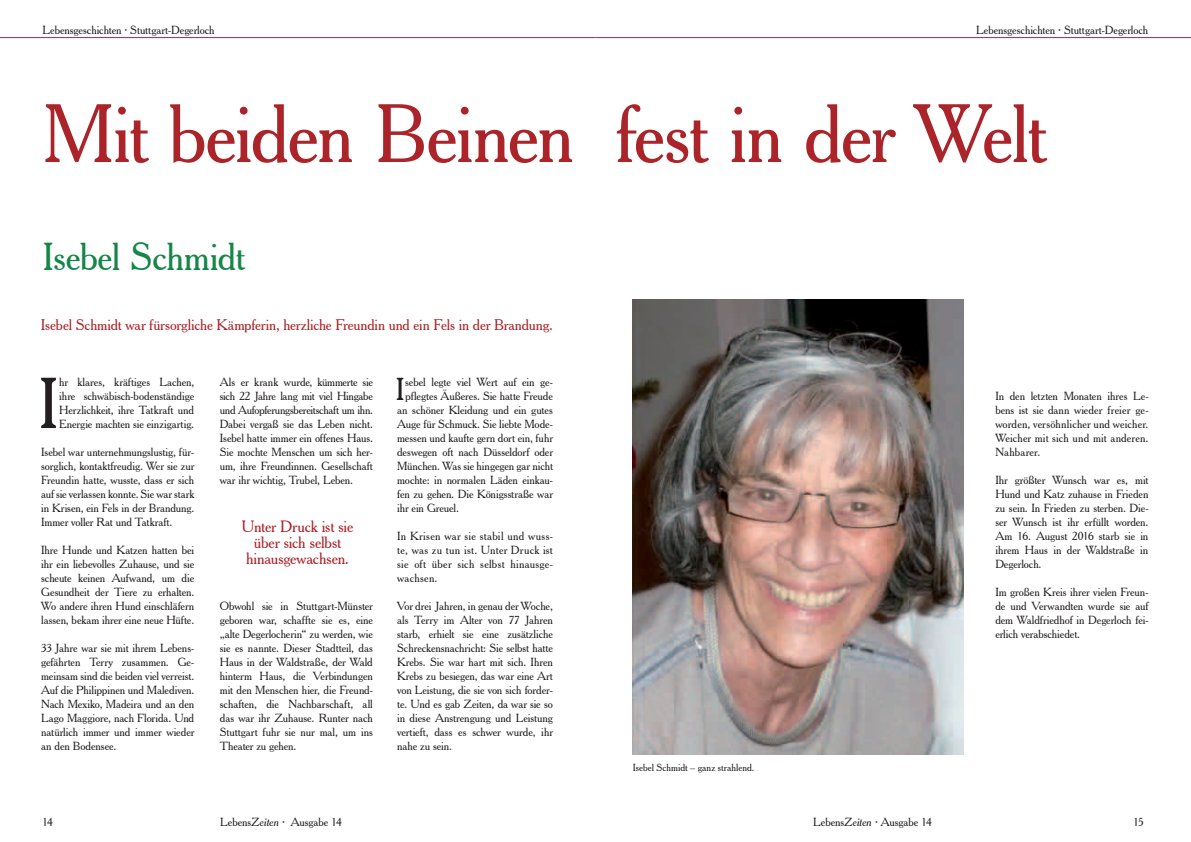
<style>
.page{position:relative;width:1191px;height:842px;background:#fff}
.page>*{position:absolute;margin:0;border:0;box-sizing:border-box;transform-origin:0 0}
.t1{font:80px "Cheltenham BT";letter-spacing:-.03em;color:#ab2429}
.t2{font:69.7px "Cheltenham BT";color:#231f20}
.t3{font:38px "Cheltenham BT";letter-spacing:-.015em;color:#158648}
.t4{font:30.9px "Cheltenham BT";color:#231f20}
.t5{font:16px/16px "Cheltenham BT";letter-spacing:-.01em;color:#ab2429;text-align:center}
.t6{font:15px "Cheltenham BT";letter-spacing:-.01em;color:#ab2429}
.t7{font:11.5px/14px "Cheltenham BT";letter-spacing:-.005em;color:#231f20;text-align:justify}
.t8{font:10px "Cheltenham BT";letter-spacing:.005em;color:#231f20}
.s1{font-style:italic}
</style>
<div class="page">
<hr style="left:0;top:37px;width:595px;height:1px;background:#942c5e">
<hr style="left:595px;top:37px;width:596px;height:1px;background:#942c5e">
<img style="left:632px;top:299px;width:331px;height:455px">
<p class="t7" style="left:43px;top:23px;width:173px">Lebensgeschichten · Stuttgart-Degerloch</p>
<p class="t7" style="left:976px;top:23px;width:174px">Lebensgeschichten · Stuttgart-Degerloch</p>
<h1 class="t1" style="left:43px;top:85px;width:1006px">Mit beiden Beinen fest in der Welt</h1>
<h3 class="t3" style="left:43px;top:234px;width:204px">Isebel Schmidt</h3>
<h3 class="t6" style="left:41px;top:316px;width:513px">Isebel Schmidt war fürsorgliche Kämpferin, herzliche Freundin und ein Fels in der Brandung.</h3>
<h2 class="t2" style="left:38px;top:361px;width:23px">I</h2>
<p class="t7" style="left:59px;top:375px;width:136px">hr klares, kräftiges Lachen, ihre schwäbisch-bodenständige Herzlichkeit, ihre Tatkraft und Energie machten sie einzigartig.</p>
<p class="t7" style="left:41px;top:445px;width:155px">Isebel war unternehmungslustig, für&shy;sorglich, kontaktfreudig. Wer sie zur Freundin hatte, wusste, dass er sich auf sie verlassen konnte. Sie war stark in Krisen, ein Fels in der Brandung.<br>Immer voller Rat und Tatkraft.</p>
<p class="t7" style="left:41px;top:543px;width:155px">Ihre Hunde und Katzen hatten bei ihr ein liebevolles Zuhause, und sie scheute keinen Aufwand, um die Gesundheit der Tiere zu erhalten.<br>Wo andere ihren Hund einschläfern lassen, bekam ihrer eine neue Hüfte.</p>
<p class="t7" style="left:41px;top:641px;width:155px">33 Jahre war sie mit ihrem Lebens&shy;gefährten Terry zusammen. Ge&shy;meinsam sind die beiden viel verreist.<br>Auf die Philippinen und Malediven.<br>Nach Mexiko, Madeira und an den Lago Maggiore, nach Florida. Und natürlich immer und immer wieder an den Bodensee.</p>
<p class="t7" style="left:220px;top:375px;width:155px">Als er krank wurde, kümmerte sie sich 22 Jahre lang mit viel Hingabe und Aufopferungsbereitschaft um ihn.<br>Dabei vergaß sie das Leben nicht.<br>Isebel hatte immer ein offenes Haus.<br>Sie mochte Menschen um sich her&shy;um, ihre Freundinnen. Gesellschaft war ihr wichtig, Trubel, Leben.</p>
<h3 class="t5" style="left:242px;top:518px;width:113px">Unter Druck ist sie über sich selbst hinausgewachsen.</h3>
<p class="t7" style="left:220px;top:599px;width:155px">Obwohl sie in Stuttgart-Münster geboren war, schaffte sie es, eine „alte Degerlocherin“ zu werden, wie sie es nannte. Dieser Stadtteil, das Haus in der Waldstraße, der Wald hinterm Haus, die Verbindungen mit den Menschen hier, die Freund&shy;schaften, die Nachbarschaft, all das war ihr Zuhause. Runter nach Stuttgart fuhr sie nur mal, um ins Theater zu gehen.</p>
<h3 class="t4" style="left:395px;top:370px;width:11px">I</h3>
<p class="t7" style="left:405px;top:375px;width:149px">sebel legte viel Wert auf ein ge-</p>
<p class="t7" style="left:405px;top:389px;width:149px">pflegtes Äußeres. Sie hatte Freude</p>
<p class="t7" style="left:397px;top:403px;width:157px">an schöner Kleidung und ein gutes</p>
<p class="t7" style="left:397px;top:417px;width:157px">Auge für Schmuck. Sie liebte Mode-</p>
<p class="t7" style="left:397px;top:431px;width:157px">messen und kaufte gern dort ein, fuhr</p>
<p class="t7" style="left:397px;top:445px;width:157px">deswegen oft nach Düsseldorf oder</p>
<p class="t7" style="left:397px;top:459px;width:157px">München. Was sie hingegen gar nicht</p>
<p class="t7" style="left:397px;top:473px;width:157px">mochte: in normalen Läden einkau-</p>
<p class="t7" style="left:397px;top:487px;width:157px">fen zu gehen. Die Königsstraße war</p>
<p class="t7" style="left:397px;top:501px;width:63px">ihr ein Greuel.</p>
<p class="t7" style="left:397px;top:529px;width:157px">In Krisen war sie stabil und wuss&shy;te, was zu tun ist. Unter Druck ist sie oft über sich selbst hinausge&shy;wachsen.</p>
<p class="t7" style="left:397px;top:599px;width:157px">Vor drei Jahren, in genau der Woche, als Terry im Alter von 77 Jahren starb, erhielt sie eine zusätzliche Schreckensnachricht: Sie selbst hatte Krebs. Sie war hart mit sich. Ihren Krebs zu besiegen, das war eine Art von Leistung, die sie von sich forder&shy;te. Und es gab Zeiten, da war sie so in diese Anstrengung und Leistung vertieft, dass es schwer wurde, ihr nahe zu sein.</p>
<p class="t8" style="left:632px;top:761px;width:123px">Isebel Schmidt – ganz strahlend.</p>
<p class="t7" style="left:995px;top:389px;width:155px">In den letzten Monaten ihres Le&shy;bens ist sie dann wieder freier ge&shy;worden, versöhnlicher und weicher.<br>Weicher mit sich und mit anderen.<br>Nahbarer.</p>
<p class="t7" style="left:995px;top:473px;width:155px">Ihr größter Wunsch war es, mit Hund und Katz zuhause in Frieden zu sein. In Frieden zu sterben. Die&shy;ser Wunsch ist ihr erfüllt worden.<br>Am 16. August 2016 starb sie in ihrem Haus in der Waldstraße in Degerloch.</p>
<p class="t7" style="left:995px;top:585px;width:155px">Im großen Kreis ihrer vielen Freun&shy;de und Verwandten wurde sie auf dem Waldfriedhof in Degerloch fei&shy;erlich verabschiedet.</p>
<p class="t7" style="left:42px;top:815px;width:12px">14</p>
<p class="t7" style="left:220px;top:815px;width:123px">Lebens<span class="s1">Zeiten</span> ∙ Ausgabe 14</p>
<p class="t7" style="left:813px;top:815px;width:120px">Lebens<span class="s1">Zeiten</span> ∙ Ausgabe 14</p>
<p class="t7" style="left:1133px;top:815px;width:12px">15</p>
</div>
